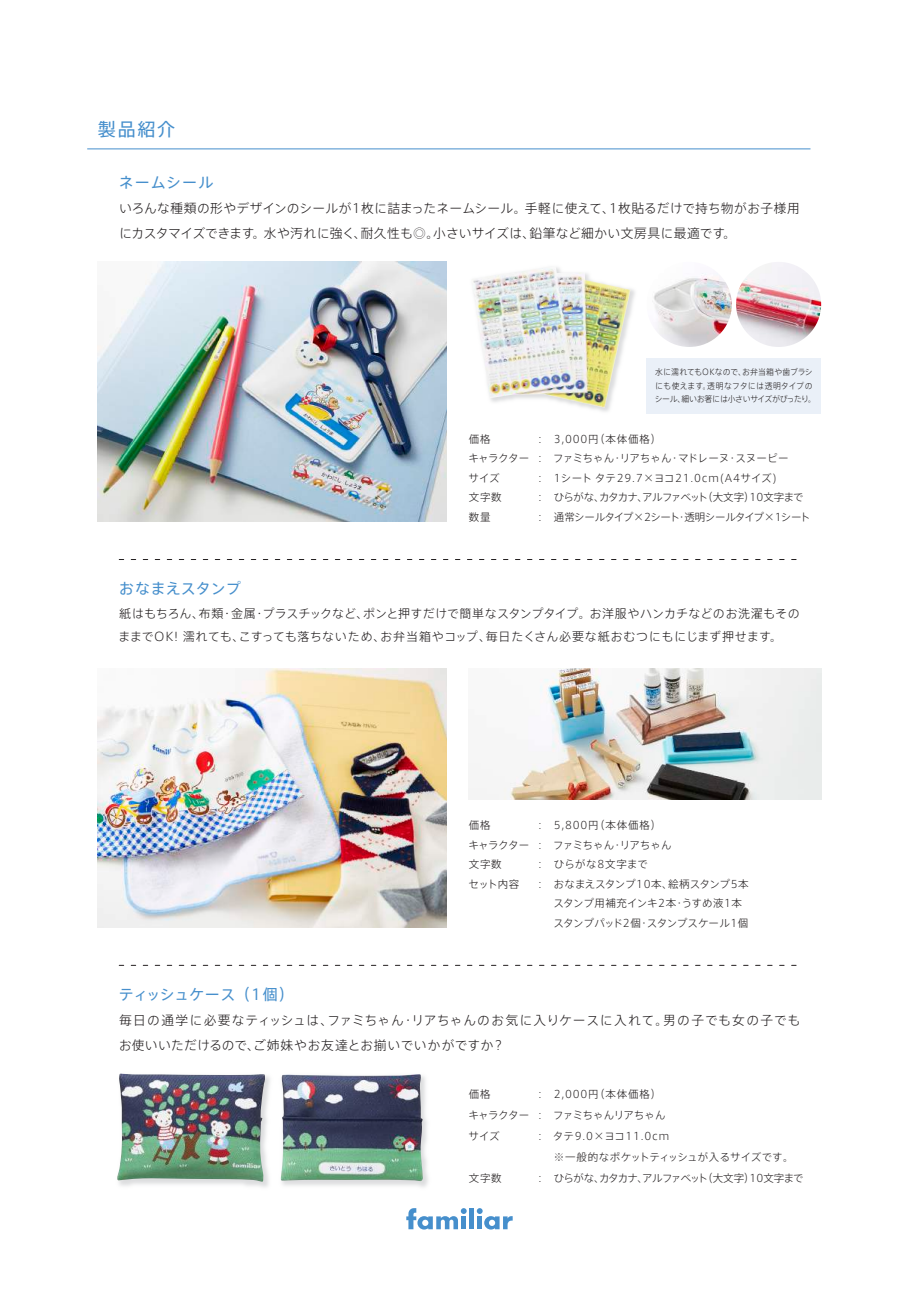
<style>
.page{position:relative;width:919px;height:1289px;background:#fff}
.page>*{position:absolute;margin:0;border:0;box-sizing:border-box;transform-origin:0 0}
.t1{font:18px "Axis Std";color:#468fcc}
.t2{font:15px "Axis Std";letter-spacing:.02em;color:#468fcc}
.t3{font:15px "Axis Std";letter-spacing:-.015em;color:#468fcc}
.t4{font:300 12.75px/25.5px "Axis Std";letter-spacing:.03em;color:#231f20}
.t5{font:300 12.75px/25.5px "Axis Std";letter-spacing:.065em;color:#231f20}
.t6{font:300 12px/22.5px "Axis Std";letter-spacing:.025em;color:#231f20}
.t7{font:300 10.5px/19.5px "Axis Std";letter-spacing:-.015em;color:#231f20}
.t8{font:300 10.5px "Axis Std";letter-spacing:-.065em;color:#231f20}
.t9{font:300 10.5px/21px "Axis Std";letter-spacing:.01em;color:#231f20}
.t10{font:300 10.5px "Axis Std";letter-spacing:.045em;color:#231f20}
.t11{font:300 10.5px "Axis Std";letter-spacing:-.055em;color:#231f20}
.t12{font:300 10.5px "Axis Std";letter-spacing:.025em;color:#231f20}
.t13{font:300 8.25px/13.5px "Axis Std";letter-spacing:-.01em;color:#231f20;scale:.95 1}
</style>
<div class="page">
<img style="left:119px;top:1076px;width:151px;height:111px">
<img style="left:117px;top:1073px;width:148px;height:108px">
<img style="left:281px;top:1074px;width:142px;height:107px">
<img style="left:98px;top:262px;width:348px;height:259px">
<img style="left:98px;top:668px;width:348px;height:259px">
<img style="left:646px;top:262px;width:85px;height:85px;border-radius:43px">
<img style="left:736px;top:262px;width:85px;height:85px;border-radius:43px">
<img style="left:471px;top:266px;width:159px;height:142px">
<img style="left:468px;top:668px;width:353px;height:132px">
<div style="left:469px;top:1208px;width:5px;height:21px;background:#468fcc"></div>
<svg style="left:406px;top:1208px;width:60px;height:21px"></svg>
<svg style="left:477px;top:1208px;width:35px;height:21px"></svg>
<hr style="left:87px;top:148px;width:723px;height:1px;background:#468fcc">
<svg style="left:119px;top:559px;width:678px;height:1px"></svg>
<svg style="left:119px;top:965px;width:678px;height:1px"></svg>
<div style="left:646px;top:358px;width:175px;height:56px;background:#eaf0f8"></div>
<h1 class="t1" style="left:98px;top:116px;width:79px">製品紹介</h1>
<h2 class="t2" style="left:119px;top:171px;width:96px">ネームシール</h2>
<p class="t4" style="left:119px;top:194px;width:682px">いろんな種類の形やデザインのシールが1枚に詰まったネームシール。手軽に使えて、1枚貼るだけで持ち物がお子様用にカスタマイズできます。水や汚れに強く、耐久性も◎。小さいサイズは、鉛筆など細かい文房具に最適です。</p>
<p class="t13" style="left:654px;top:365px;width:171px">水に濡れてもOKなので、お弁当箱や歯ブラシにも使えます。透明なフタには透明タイプのシール、細いお箸には小さいサイズがぴったり。</p>
<p class="t7" style="left:468px;top:428px;width:322px;text-indent:67px">： 3,000円（本体価格）<br>キャラクター ： ファミちゃん・リアちゃん・マドレーヌ・スヌーピーサイズ</p>
<p class="t7" style="left:468px;top:428px;width:23px">価格</p>
<p class="t10" style="left:535px;top:470px;width:243px">： 1シート タテ29.7×ヨコ21.0cm(A4サイズ)</p>
<p class="t7" style="left:468px;top:487px;width:35px">文字数</p>
<p class="t8" style="left:535px;top:490px;width:270px">： ひらがな、カタカナ、アルファベット（大文字）10文字まで</p>
<p class="t7" style="left:468px;top:506px;width:23px">数量</p>
<p class="t11" style="left:535px;top:509px;width:277px">： 通常シールタイプ×2シート・透明シールタイプ×1シート</p>
<h2 class="t2" style="left:119px;top:577px;width:123px">おなまえスタンプ</h2>
<p class="t6" style="left:118px;top:602px;width:682px">紙はもちろん、布類・金属・プラスチックなど、ポンと押すだけで簡単なスタンプタイプ。お洋服やハンカチなどのお洗濯もそのままでOK! 濡れても、こすっても落ちないため、お弁当箱やコップ、毎日たくさん必要な紙おむつにもにじまず押せます。</p>
<p class="t7" style="left:468px;top:814px;width:205px;text-indent:67px">： 5,800円（本体価格）キャラクター ： ファミちゃん・リアちゃん文字数</p>
<p class="t7" style="left:468px;top:814px;width:23px">価格</p>
<p class="t10" style="left:535px;top:856px;width:114px">： ひらがな8文字まで</p>
<p class="t7" style="left:468px;top:873px;width:281px">セット内容　 ： おなまえスタンプ10本、絵柄スタンプ5本</p>
<p class="t12" style="left:553px;top:895px;width:190px">スタンプ用補充インキ2本・うすめ液1本</p>
<p class="t7" style="left:553px;top:912px;width:196px">スタンプパッド2個・スタンプスケール1個</p>
<h2 class="t3" style="left:119px;top:982px;width:177px">ティッシュケース （1個）</h2>
<p class="t5" style="left:119px;top:1006px;width:683px">毎日の通学に必要なティッシュは、ファミちゃん・リアちゃんのお気に入りケースに入れて。男の子でも女の子でもお使いいただけるので、ご姉妹やお友達とお揃いでいかがですか？</p>
<p class="t7" style="left:468px;top:1083px;width:23px">価格</p>
<p class="t7" style="left:468px;top:1083px;width:199px;line-height:21px;text-indent:67px">： 2,000円（本体価格）キャラクター ： ファミちゃんリアちゃんサイズ</p>
<p class="t9" style="left:553px;top:1125px;width:241px;text-indent:-19px">： タテ9.0×ヨコ11.0cm<br>※一般的なポケットティッシュが入るサイズです。</p>
<p class="t7" style="left:468px;top:1167px;width:35px">文字数</p>
<p class="t8" style="left:535px;top:1170px;width:270px">： ひらがな、カタカナ、アルファベット（大文字）10文字まで</p>
</div>
